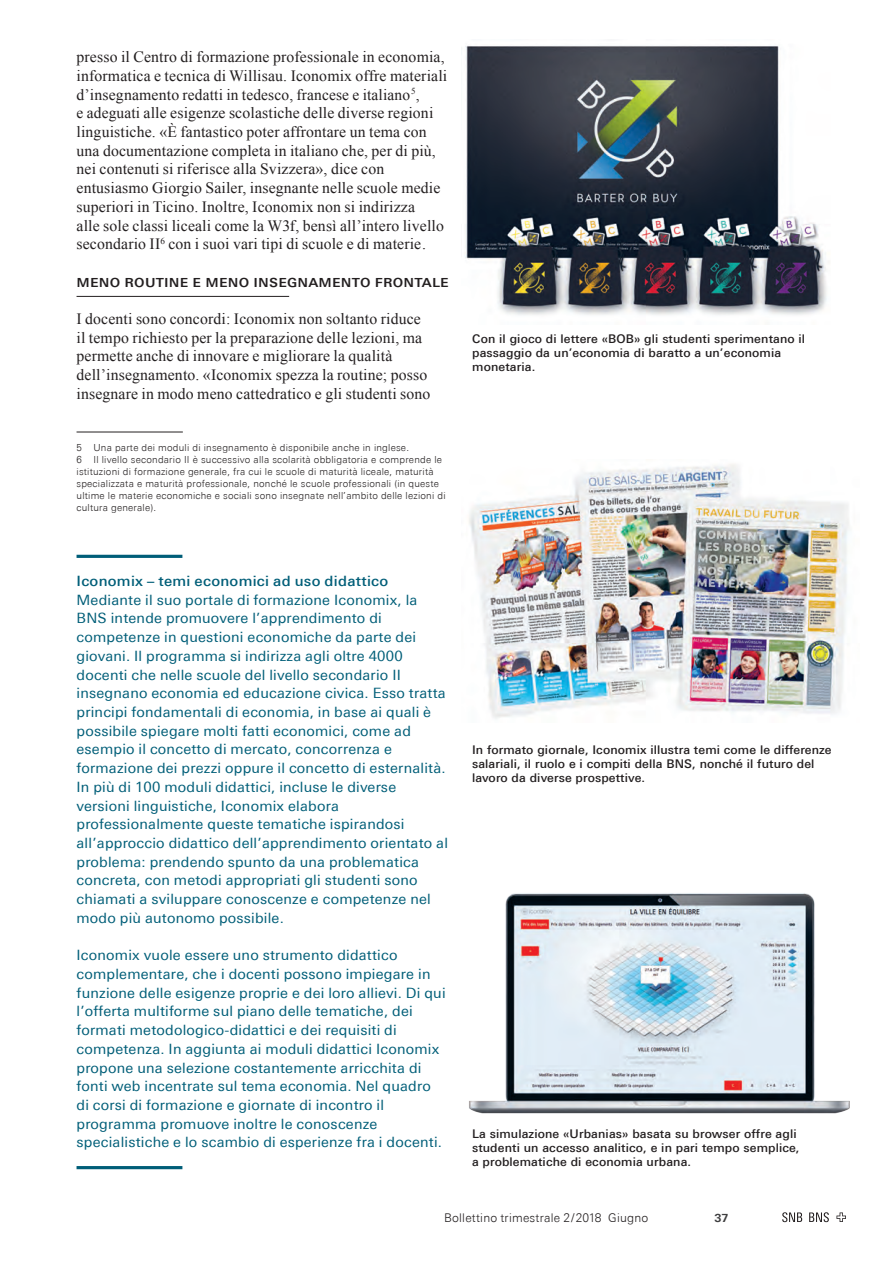
<style>
.page{position:relative;width:893px;height:1263px;background:#fff}
.page>*{position:absolute;margin:0;border:0;box-sizing:border-box;transform-origin:0 0}
.t1{font:500 16.5px "Univers Next Pro";color:#231f20}
.t2{font:15.75px/18.8px "Times New Roman";letter-spacing:.01em;color:#231f20}
.t3{font:14.25px/18.8px "Univers Next Pro";letter-spacing:.015em;color:#005e78}
.t4{font:500 12px/14.1px "Univers Next Pro";letter-spacing:.01em;color:#231f20}
.t5{font:300 12px "Univers Next Pro";letter-spacing:.02em;color:#231f20}
.t6{font:700 11.25px "Univers Next Pro";color:#3e3e3f}
.t7{font:300 9.75px/12px "Univers Next Pro";letter-spacing:.02em;color:#231f20}
.s1{font-weight:500}
</style>
<div class="page">
<svg style="left:836px;top:1212px;width:10px;height:10px"></svg>
<svg style="left:782px;top:1212px;width:20px;height:10px"></svg>
<svg style="left:809px;top:1212px;width:20px;height:10px"></svg>
<img style="left:465px;top:45px;width:362px;height:270px">
<img style="left:469px;top:893px;width:381px;height:221px">
<img style="left:469px;top:464px;width:380px;height:255px">
<hr style="left:77px;top:296px;width:212px;height:1px;background:#231f20">
<hr style="left:77px;top:432px;width:106px;height:1px;background:#231f20">
<hr style="left:77px;top:555px;width:105px;height:3px;background:#005e78">
<hr style="left:77px;top:1166px;width:105px;height:3px;background:#005e78">
<p class="t2" style="left:77px;top:47px;width:372px">presso il Centro di formazione professionale in economia, informatica e tecnica di Willisau. Iconomix offre materiali d’insegnamento redatti in tedesco, francese e italiano<sup>4</sup><sup>5</sup>,<br>e adeguati alle esigenze scolastiche delle diverse regioni linguistiche. «È fantastico poter affrontare un tema con una documentazione completa in italiano che, per di più, nei contenuti si riferisce alla Svizzera», dice con entusiasmo Giorgio Sailer, insegnante nelle scuole medie superiori in Ticino. Inoltre, Iconomix non si indirizza<br>alle sole classi liceali come la W3f, bensì all’intero livello secondario II<sup>6</sup> con i suoi vari tipi di scuole e di materie<sup>5</sup>.</p>
<p class="t1" style="left:77px;top:271px;width:374px">meno routIne e meno Insegnamento frontale</p>
<p class="t2" style="left:77px;top:309px;width:355px">I docenti sono concordi: Iconomix non soltanto riduce il tempo richiesto per la preparazione delle lezioni, ma permette anche di innovare e migliorare la qualità dell’insegnamento. «Iconomix spezza la routine; posso insegnare in modo meno cattedratico e gli studenti sono</p>
<p class="t7" style="left:77px;top:442px;width:371px">5 Una parte dei moduli di insegnamento è disponibile anche in inglese.<br>6 Il livello secondario II è successivo alla scolarità obbligatoria e comprende le istituzioni di formazione generale, fra cui le scuole di maturità liceale, maturità specializzata e maturità professionale, nonché le scuole professionali (in queste ultime le materie economiche e sociali sono insegnate nell’ambito delle lezioni di cultura generale).</p>
<p class="t4" style="left:472px;top:331px;width:334px">Con il gioco di lettere «BOB» gli studenti sperimentano il passaggio da un’economia di baratto a un’economia monetaria.</p>
<p class="t3" style="left:77px;top:572px;width:373px"><span class="s1">Iconomix – temi economici ad uso didattico </span>Mediante il suo portale di formazione Iconomix, la BNS intende promuovere l’apprendimento di competenze in questioni economiche da parte dei giovani. Il programma si indirizza agli oltre 4000 docenti che nelle scuole del livello secondario II insegnano economia ed educazione civica. Esso tratta principi fondamentali di economia, in base ai quali è possibile spiegare molti fatti economici, come ad esempio il concetto di mercato, concorrenza e formazione dei prezzi oppure il concetto di esternalità.<br>In più di 100 moduli didattici, incluse le diverse versioni linguistiche, Iconomix elabora professionalmente queste tematiche ispirandosi all’approccio didattico dell’apprendimento orientato al problema: prendendo spunto da una problematica concreta, con metodi appropriati gli studenti sono chiamati a sviluppare conoscenze e competenze nel modo più autonomo possibile.</p>
<p class="t3" style="left:77px;top:946px;width:371px">Iconomix vuole essere uno strumento didattico complementare, che i docenti possono impiegare in funzione delle esigenze proprie e dei loro allievi. Di qui l’offerta multiforme sul piano delle tematiche, dei formati metodologico-didattici e dei requisiti di competenza. In aggiunta ai moduli didattici Iconomix propone una selezione costantemente arricchita di fonti web incentrate sul tema economia. Nel quadro di corsi di formazione e giornate di incontro il programma promuove inoltre le conoscenze specialistiche e lo scambio di esperienze fra i docenti.</p>
<p class="t4" style="left:472px;top:743px;width:361px">In formato giornale, Iconomix illustra temi come le differenze salariali, il ruolo e i compiti della BNS, nonché il futuro del lavoro da diverse prospettive.</p>
<p class="t4" style="left:472px;top:1126px;width:329px">La simulazione «Urbanias» basata su browser offre agli studenti un accesso analitico, e in pari tempo semplice, a problematiche di economia urbana.</p>
<p class="t5" style="left:444px;top:1211px;width:206px">Bollet ino trimestrale 2/2018 Giugno</p>
<p class="t5" style="left:449px;top:1211px;width:158px">Bollettino trimestrale 2/2018</p>
<p class="t6" style="left:714px;top:1211px;width:16px">37</p>
</div>
